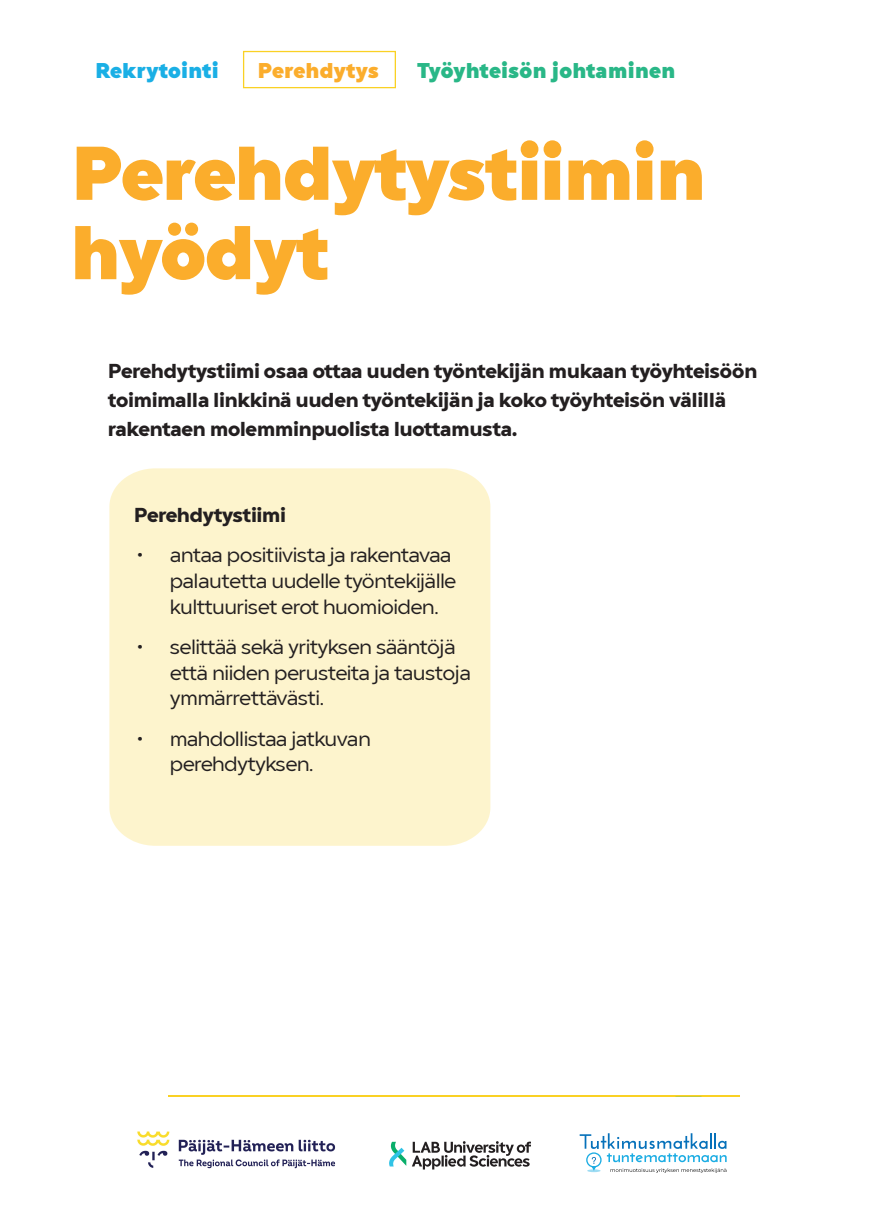
<style>
.page{position:relative;width:876px;height:1225px;background:#fff}
.page>*{position:absolute;margin:0;border:0;box-sizing:border-box;transform-origin:0 0}
.t1{font:74.6px/79.4px "Guerrer Black 900";letter-spacing:-.03em;color:#fbad2c}
.t2{font:20.8px "Guerrer Black 900";color:#29b787}
.t3{font:20.8px "Guerrer Black 900";color:#1aafe5}
.t4{font:20.8px "Guerrer Black 900";color:#fbad2c}
.t5{font:20px/25.8px "Guerrer Book 350";letter-spacing:-.03em;color:#231f20}
.t6{font:20px/28.6px "Guerrer Bold 700";letter-spacing:-.03em;color:#231f20}
</style>
<div class="page">
<div style="left:109px;top:468px;width:381px;height:378px;background:#fdf4cd"></div>
<div style="left:243px;top:51px;width:153px;height:37px;border:1px solid #fad124"></div>
<img style="left:137px;top:1131px;width:199px;height:38px">
<svg style="left:389px;top:1141px;width:17px;height:25px"></svg>
<svg style="left:412px;top:1141px;width:119px;height:28px"></svg>
<svg style="left:580px;top:1133px;width:147px;height:40px"></svg>
<hr style="left:168px;top:1095px;width:571px;height:2px;background:#fad124">
<p class="t3" style="left:95px;top:59px;width:125px">Rekrytointi</p>
<p class="t4" style="left:257px;top:59px;width:123px">Perehdytys</p>
<p class="t2" style="left:417px;top:59px;width:260px">Työyhteisön johtaminen</p>
<h1 class="t1" style="left:70px;top:132px;width:638px">Perehdytystiimin hyödyt</h1>
<p class="t6" style="left:108px;top:356px;width:651px">Perehdytystiimi osaa ottaa uuden työntekijän mukaan työyhteisöön toimimalla linkkinä uuden työntekijän ja koko työyhteisön välillä rakentaen molemminpuolista luottamusta.</p>
<p class="t6" style="left:134px;top:500px;width:154px">Perehdytystiimi</p>
<p class="t5" style="left:170px;top:541px;width:288px;text-indent:-36px">• antaa positiivista ja rakentavaa palautetta uudelle työntekijälle kulttuuriset erot huomioiden.</p>
<p class="t5" style="left:170px;top:633px;width:303px;text-indent:-36px">• selittää sekä yrityksen sääntöjä että niiden perusteita ja taustoja ymmärrettävästi.</p>
<p class="t5" style="left:170px;top:725px;width:203px;text-indent:-36px">• mahdollistaa jatkuvan perehdytyksen.</p>
</div>
